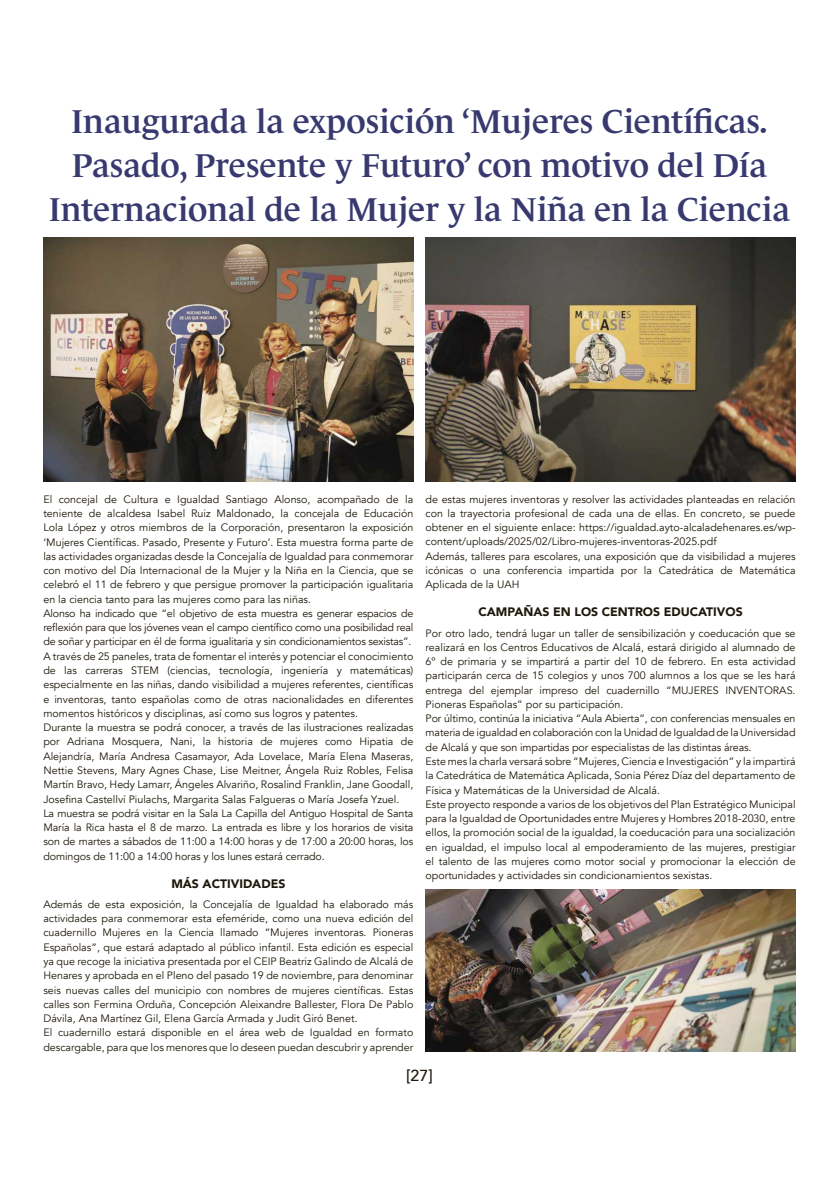
<style>
.page{position:relative;width:839px;height:1196px;background:#fff}
.page>*{position:absolute;margin:0;border:0;box-sizing:border-box;transform-origin:0 0}
.t1{font:600 33.6px/43.8px "Le Monde Journal Std";color:#37396f;text-align:center}
.t2{font:500 15.8px "Avenir";color:#1e180a}
.t3{font:900 12.2px "Avenir";color:#1e180a}
.t4{font:10.8px/14.2px "Avenir";color:#1e180a}
</style>
<div class="page">
<img style="left:43px;top:237px;width:370px;height:244px">
<img style="left:425px;top:889px;width:370px;height:162px">
<img style="left:425px;top:237px;width:370px;height:244px">
<h1 class="t1" style="left:49px;top:99px;width:742px">Inaugurada la exposición ‘Mujeres Científicas.<br>Pasado, Presente y Futuro’ con motivo del Día<br>Internacional de la Mujer y la Niña en la Ciencia</h1>
<p class="t4" style="left:43px;top:492px;width:371px">El concejal de Cultura e Igualdad Santiago Alonso, acompañado de la teniente de alcaldesa Isabel Ruiz Maldonado, la concejala de Educación Lola López y otros miembros de la Corporación, presentaron la exposición ‘Mujeres Científicas. Pasado, Presente y Futuro’. Esta muestra forma parte de las actividades organizadas desde la Concejalía de Igualdad para conmemorar con motivo del Día Internacional de la Mujer y la Niña en la Ciencia, que se celebró el 11 de febrero y que persigue promover la participación igualitaria en la ciencia tanto para las mujeres como para las niñas.<br>Alonso ha indicado que “el objetivo de esta muestra es generar espacios de reflexión para que los jóvenes vean el campo científico como una posibilidad real de soñar y participar en él de forma igualitaria y sin condicionamientos sexistas”.<br>A través de 25 paneles, trata de fomentar el interés y potenciar el conocimiento de las carreras STEM (ciencias, tecnología, ingeniería y matemáticas) especialmente en las niñas, dando visibilidad a mujeres referentes, científicas e inventoras, tanto españolas como de otras nacionalidades en diferentes momentos históricos y disciplinas, así como sus logros y patentes.<br>Durante la muestra se podrá conocer, a través de las ilustraciones realizadas por Adriana Mosquera, Nani, la historia de mujeres como Hipatia de Alejandría, María Andresa Casamayor, Ada Lovelace, María Elena Maseras, Nettie Stevens, Mary Agnes Chase, Lise Meitner, Ángela Ruiz Robles, Felisa Martín Bravo, Hedy Lamarr, Ángeles Alvariño, Rosalind Franklin, Jane Goodall, Josefina Castellví Piulachs, Margarita Salas Falgueras o María Josefa Yzuel.<br>La muestra se podrá visitar en la Sala La Capilla del Antiguo Hospital de Santa María la Rica hasta el 8 de marzo. La entrada es libre y los horarios de visita son de martes a sábados de 11:00 a 14:00 horas y de 17:00 a 20:00 horas, los domingos de 11:00 a 14:00 horas y los lunes estará cerrado.</p>
<p class="t3" style="left:171px;top:873px;width:116px">MÁS ACTIVIDADES</p>
<p class="t4" style="left:43px;top:897px;width:371px">Además de esta exposición, la Concejalía de Igualdad ha elaborado más actividades para conmemorar esta efeméride, como una nueva edición del cuadernillo Mujeres en la Ciencia llamado “Mujeres inventoras. Pioneras Españolas”, que estará adaptado al público infantil. Esta edición es especial ya que recoge la iniciativa presentada por el CEIP Beatriz Galindo de Alcalá de Henares y aprobada en el Pleno del pasado 19 de noviembre, para denominar seis nuevas calles del municipio con nombres de mujeres científicas. Estas calles son Fermina Orduña, Concepción Aleixandre Ballester, Flora De Pablo Dávila, Ana Martínez Gil, Elena García Armada y Judit Giró Benet.<br>El cuadernillo estará disponible en el área web de Igualdad en formato descargable, para que los menores que lo deseen puedan descubrir y aprender</p>
<p class="t4" style="left:425px;top:492px;width:371px">de estas mujeres inventoras y resolver las actividades planteadas en relación con la trayectoria profesional de cada una de ellas. En concreto, se puede obtener en el siguiente enlace: https://igualdad.ayto-alcaladehenares.es/wp&shy;content/uploads/2025/02/Libro-mujeres-inventoras-2025.pdf<br>Además, talleres para escolares, una exposición que da visibilidad a mujeres icónicas o una conferencia impartida por la Catedrática de Matemática Aplicada de la UAH</p>
<p class="t3" style="left:478px;top:602px;width:266px">CAMPAÑAS EN LOS CENTROS EDUCATIVOS</p>
<p class="t4" style="left:425px;top:626px;width:371px">Por otro lado, tendrá lugar un taller de sensibilización y coeducación que se realizará en los Centros Educativos de Alcalá, estará dirigido al alumnado de 6º de primaria y se impartirá a partir del 10 de febrero. En esta actividad participarán cerca de 15 colegios y unos 700 alumnos a los que se les hará entrega del ejemplar impreso del cuadernillo “MUJERES INVENTORAS.<br>Pioneras Españolas” por su participación.<br>Por último, continúa la iniciativa “Aula Abierta”, con conferencias mensuales en materia de igualdad en colaboración con la Unidad de Igualdad de la Universidad de Alcalá y que son impartidas por especialistas de las distintas áreas.<br>Este mes la charla versará sobre “Mujeres, Ciencia e Investigación” y la impartirá la Catedrática de Matemática Aplicada, Sonia Pérez Díaz del departamento de Física y Matemáticas de la Universidad de Alcalá.<br>Este proyecto responde a varios de los objetivos del Plan Estratégico Municipal para la Igualdad de Oportunidades entre Mujeres y Hombres 2018-2030, entre ellos, la promoción social de la igualdad, la coeducación para una socialización en igualdad, el impulso local al empoderamiento de las mujeres, prestigiar el talento de las mujeres como motor social y promocionar la elección de oportunidades y actividades sin condicionamientos sexistas.</p>
<h2 class="t2" style="left:406px;top:1061px;width:28px">[27]</h2>
</div>
